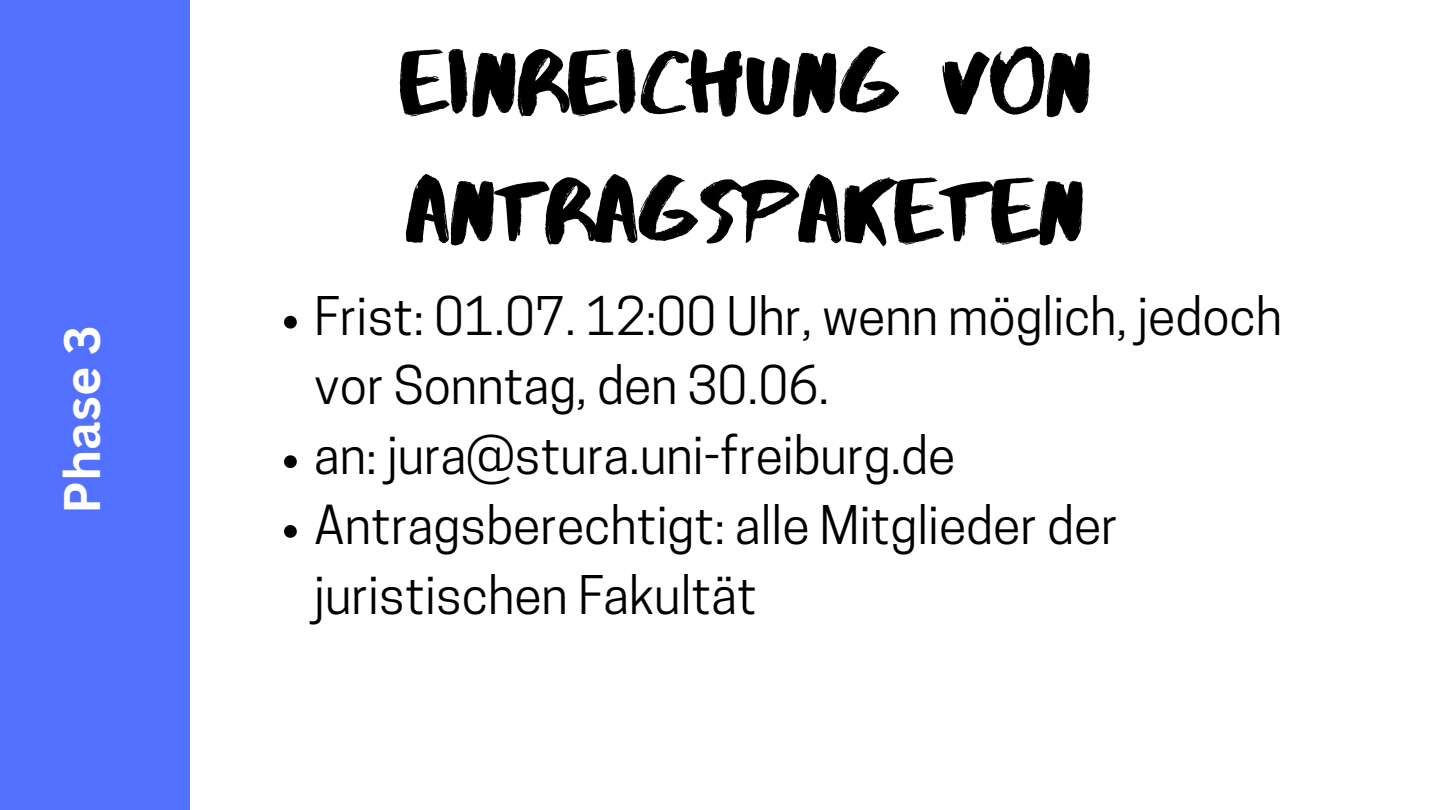
<style>
.page{position:relative;width:1440px;height:810px;background:#fff}
.page>*{position:absolute;margin:0;border:0;box-sizing:border-box;transform-origin:0 0}
.t1{font:92px/128.2px "Abys";color:#000}
.t2{font:50px/69.8px "Cooper Hewitt";color:#000}
.t3{font:700 50px "Canva Sans";color:#fff}
</style>
<div class="page">
<div style="left:0;top:0;width:190px;height:810px;background:#5271ff"></div>
<svg style="left:284px;top:316px;width:13px;height:13px"></svg>
<svg style="left:284px;top:455px;width:13px;height:13px"></svg>
<svg style="left:284px;top:525px;width:13px;height:13px"></svg>
<p class="t3" style="left:47px;top:514px;width:189px;rotate:-90deg">Phase 3</p>
<h2 class="t1" style="left:398px;top:17px;width:695px">EINREICHUNG VON<br>ANTRAGSPAKETEN</h2>
<h1 class="t2" style="left:314px;top:287px;width:969px">Frist: 01.07. 12:00 Uhr, wenn möglich, jedoch vor Sonntag, den 30.06.</h1>
<p class="t2" style="left:314px;top:427px;width:643px">an: jura@stura.uni-freiburg.de</p>
<p class="t2" style="left:314px;top:496px;width:805px">Antragsberechtigt: alle Mitglieder der juristischen Fakultät</p>
</div>
